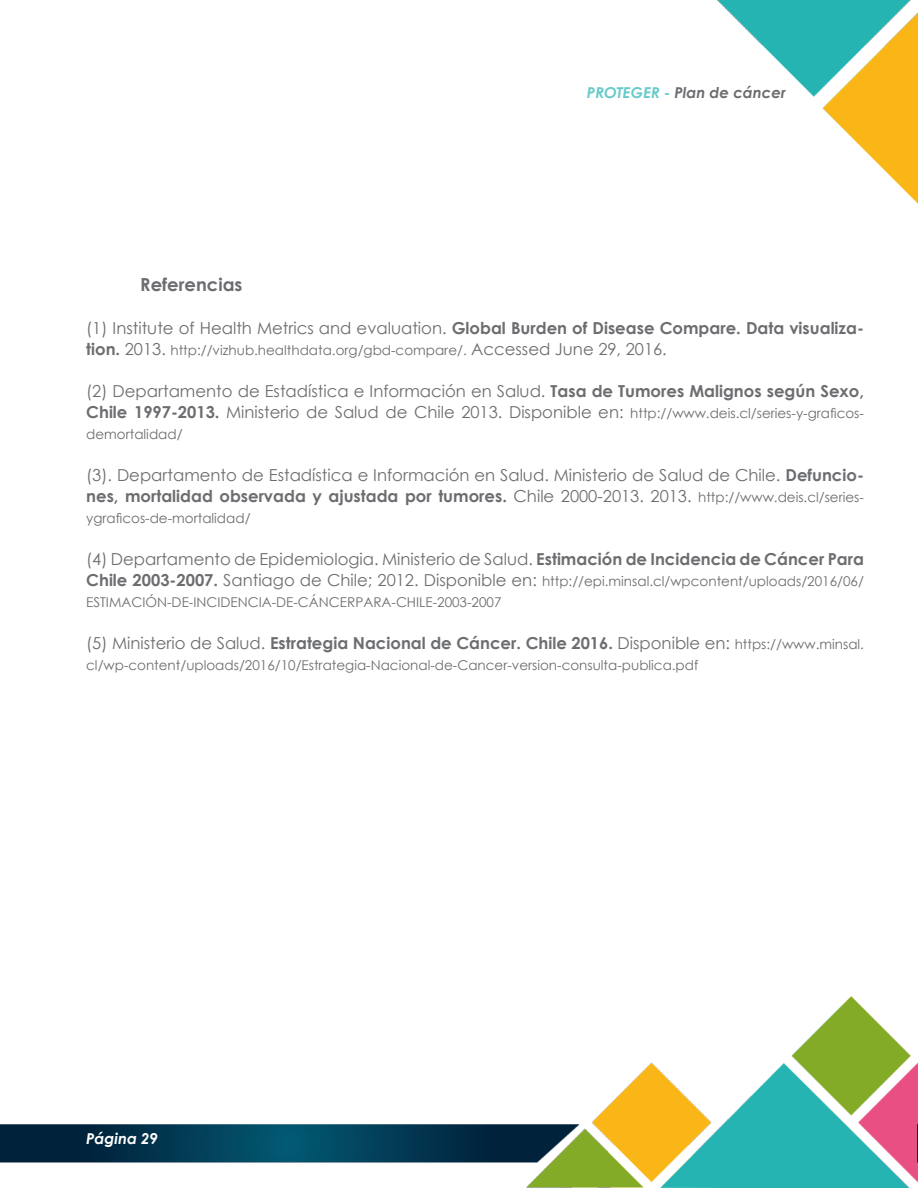
<style>
.page{position:relative;width:918px;height:1188px;background:#fff}
.page>*{position:absolute;margin:0;border:0;box-sizing:border-box;transform-origin:0 0}
.t1{font:700 18px "Century Gothic";color:#6c6d70}
.t2{font:16.5px/21px "Century Gothic";color:#6c6d70}
.t3{font:700 16.5px "Century Gothic";color:#6c6d70}
.t4{font:italic 700 15px "Century Gothic";color:#6c6d70}
.t5{font:italic 700 15px "Century Gothic";color:#fff}
.t6{font:13.5px/21px "Century Gothic";color:#6c6d70}
.s1{color:#67caca}
.s2{font-weight:400}
.s3{font-weight:700;font-size:16.5px}
.s4{font-size:16.5px}
.s5{font-weight:700}
.s6{font-size:13.5px}
.s7{font-weight:400;font-size:13.5px}
</style>
<div class="page">
<img style="left:0;top:0;width:917px;height:1188px">
<img style="left:917px;top:0;width:1px;height:1188px">
<p class="t4" style="left:587px;top:81px;width:200px"><span class="s1">PROTEGER -</span> Plan de cáncer</p>
<p class="t1" style="left:140px;top:271px;width:104px">Referencias</p>
<p class="t3" style="left:86px;top:316px;width:779px"><span class="s2">(1) Institute of Health Metrics and evaluation.</span> Global Burden of Disease Compare. Data visualiza-</p>
<p class="t6" style="left:86px;top:340px;width:582px"><span class="s3">tion.</span> <span class="s4">2013.</span> http://vizhub.healthdata.org/gbd-compare/. <span class="s4">Accessed June 29, 2016.</span></p>
<p class="t2" style="left:86px;top:381px;width:779px">(2) Departamento de Estadística e Información en Salud. <span class="s5">Tasa de Tumores Malignos según Sexo,<br>Chile 1997-2013.</span> Ministerio de Salud de Chile 2013. Disponible en: <span class="s6">http://www.deis.cl/series-y-graficos-</span></p>
<p class="t6" style="left:86px;top:424px;width:98px">demortalidad/</p>
<p class="t2" style="left:86px;top:465px;width:779px">(3). Departamento de Estadística e Información en Salud. Ministerio de Salud de Chile. <span class="s5">Defuncio&shy;nes, mortalidad observada y ajustada por tumores.</span> Chile 2000-2013. 2013. <span class="s6">http://www.deis.cl/series-</span></p>
<p class="t6" style="left:86px;top:508px;width:166px">ygraficos-de-mortalidad/</p>
<p class="t2" style="left:86px;top:549px;width:779px">(4) Departamento de Epidemiologia. Ministerio de Salud. <span class="s5">Estimación de Incidencia de Cáncer Para</span></p>
<p class="t6" style="left:86px;top:571px;width:779px"><span class="s3">Chile 2003-2007.</span> <span class="s4">Santiago de Chile; 2012. Disponible en:</span> http://epi.minsal.cl/wpcontent/uploads/2016/06/<br>ESTIMACIÓN-DE-INCIDENCIA-DE-CÁNCERPARA-CHILE-2003-2007</p>
<p class="t3" style="left:86px;top:631px;width:779px"><span class="s2">(5) Ministerio de Salud.</span> Estrategia Nacional de Cáncer. Chile 2016. <span class="s2">Disponible en:</span> <span class="s7">https://www.minsal.</span></p>
<p class="t6" style="left:86px;top:655px;width:614px">cl/wp-content/uploads/2016/10/Estrategia-Nacional-de-Cancer-version-consulta-publica.pdf</p>
<p class="t5" style="left:86px;top:1127px;width:73px">Página 29</p>
</div>
